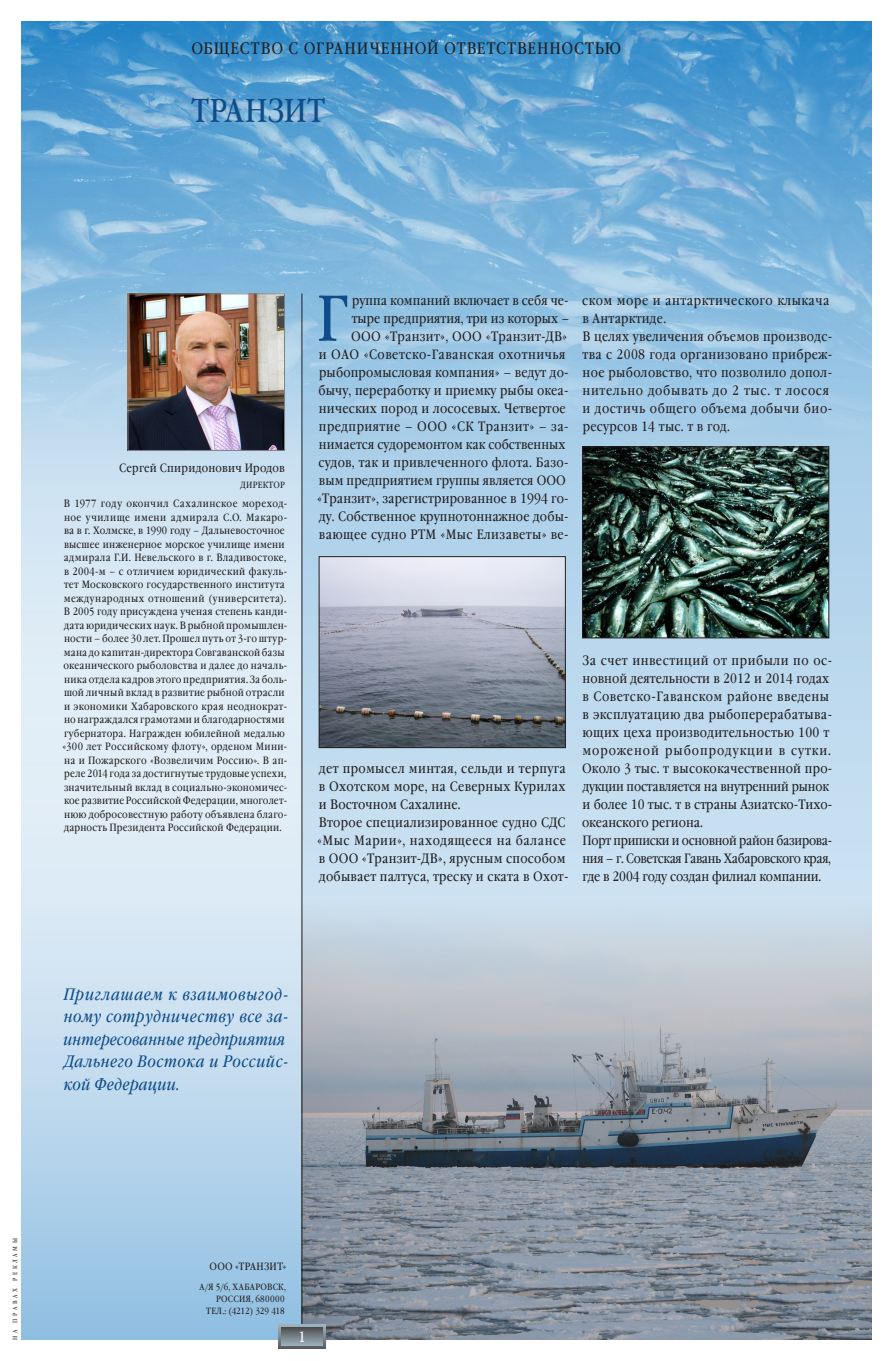
<style>
.page{position:relative;width:893px;height:1361px;background:#fff}
.page>*{position:absolute;margin:0;border:0;box-sizing:border-box;transform-origin:0 0}
.REK-1-Fonar{font:64.95px "Garamond Book Narrow C";color:#0e4d88}
.REK-1-Zagolovok{font:33px "Garamond Book Narrow C";letter-spacing:.005em;color:#0e4d88}
.REK-1-Vynos-1{font:italic 16.5px/22.5px "Garamond Book Narrow C";letter-spacing:.03em;color:#0e4d88}
.REK-1-Forma{font:16.5px "Garamond Book Narrow C";letter-spacing:.055em;color:#231f20}
.t1{font:15px "Garamond Book Narrow C";color:#fff}
.REK-1-Text{font:13.5px/18px "Garamond Book Narrow C";letter-spacing:.025em;color:#231f20}
.REK-1-Fonar-2{font:13.5px/18px "Garamond Book Narrow C";letter-spacing:.01em;color:#231f20;text-align:right}
.REK-1-Dir-Fio{font:12px "Garamond Book Narrow C";letter-spacing:.015em;color:#231f20}
.REK-1-Dir-Bio{font:10.5px/13.5px "Garamond Book Narrow C";letter-spacing:.025em;color:#231f20}
.REK-1-Predpr{font:10.5px "Garamond Book Narrow C";letter-spacing:.025em;color:#231f20}
.REK-1-Address{font:9px "Garamond Book Narrow C";letter-spacing:.03em;color:#231f20}
.REK-1-Address-2{font:9px "Garamond Book Narrow C";letter-spacing:-.005em;color:#231f20}
.REK-1-Dir-Dolg{font:9px "Garamond Book Narrow C";letter-spacing:.03em;color:#231f20}
.REK-1-Adv{font:6px "Garamond Book Narrow C";letter-spacing:.45em;color:#231f20}
</style>
<div class="page">
<svg style="left:303px;top:446px;width:569px;height:454px;background:#bed9ee"></svg>
<svg style="left:21px;top:446px;width:281px;height:893px;background:#cadff0"></svg>
<img style="left:21px;top:21px;width:851px;height:425px">
<img style="left:303px;top:900px;width:569px;height:439px">
<hr style="left:302px;top:293px;width:1px;height:1046px;background:#231f20">
<img style="left:321px;top:558px;width:243px;height:188px">
<div style="left:319px;top:556px;width:247px;height:192px;border:1px solid #231f20"></div>
<img style="left:584px;top:449px;width:243px;height:187px">
<div style="left:582px;top:447px;width:247px;height:191px;border:1px solid #231f20"></div>
<img style="left:130px;top:295px;width:153px;height:154px">
<div style="left:128px;top:293px;width:157px;height:158px;border:1px solid #808285"></div>
<svg style="left:279px;top:1324px;width:46px;height:24px"></svg>
<svg style="left:282px;top:1327px;width:40px;height:18px"></svg>
<p class="REK-1-Forma" style="left:191px;top:40px;width:431px">ОБЩЕСТВО С ОГРАНИЧЕННОЙ ОТВЕТСТВЕННОСТЬЮ</p>
<p class="REK-1-Zagolovok" style="left:191px;top:92px;width:135px">ТРАНЗИТ</p>
<p class="REK-1-Dir-Fio" style="left:119px;top:461px;width:167px">Сергей Спиридонович Иродов</p>
<p class="REK-1-Dir-Dolg" style="left:240px;top:480px;width:46px">ДИРЕКТОР</p>
<p class="REK-1-Dir-Bio" style="left:62px;top:497px;width:226px">В 1977 году окончил Сахалинское мореход&shy;ное училище имени адмирала С.О. Макаро&shy;ва в г. Холмске, в 1990 году – Дальневосточное высшее инженерное морское училище имени адмирала Г.И. Невельского в г. Владивостоке, в 2004-м – с отличием юридический факуль&shy;тет Московского государственного института международных отношений (университета).<br>В 2005 году присуждена ученая степень канди&shy;дата юридических наук. В рыбной промышлен&shy;ности – более 30 лет. Прошел путь от 3-го штур&shy;мана до капитан-директора Совгаванской базы океанического рыболовства и далее до началь&shy;ника отдела кадров этого предприятия. За боль&shy;шой личный вклад в развитие рыбной отрасли и экономики Хабаровского края неоднократ&shy;но награждался грамотами и благодарностями губернатора. Награжден юбилейной медалью «300 лет Российскому флоту», орденом Мини&shy;на и Пожарского «Возвеличим Россию». В ап&shy;реле 2014 года за достигнутые трудовые успехи, значительный вклад в социально-экономичес&shy;кое развитие Российской Федерации, многолет&shy;нюю добросовестную работу объявлена благо&shy;дарность Президента Российской Федерации.</p>
<p class="REK-1-Fonar-2" style="left:317px;top:292px;width:254px">руппа компаний включает в себя че-<br>тыре предприятия, три из которых –<br>ООО «Транзит», ООО «Транзит-ДВ»<br>и ОАО «Советско-Гаванская охотничья рыбопромысловая компания» – ведут до&shy;бычу, переработку и приемку рыбы океа&shy;нических пород и лососевых. Четвертое предприятие – ООО «СК Транзит» – за&shy;нимается судоремонтом как собственных судов, так и привлеченного флота. Базо&shy;вым предприятием группы является ООО «Транзит», зарегистрированное в 1994 го&shy;ду. Собственное крупнотоннажное добы&shy;вающее судно РТМ «Мыс Елизаветы» ве-</p>
<p class="REK-1-Fonar" style="left:317px;top:282px;width:32px">Г</p>
<p class="REK-1-Text" style="left:582px;top:292px;width:249px">ском море и антарктического клыкача в Антарктиде.</p>
<p class="REK-1-Text" style="left:582px;top:328px;width:251px">В целях увеличения объемов производс&shy;тва с 2008 года организовано прибреж&shy;ное рыболовство, что позволило допол&shy;нительно добывать до 2 тыс. т лосося и достичь общего объема добычи био&shy;ресурсов 14 тыс. т в год.</p>
<p class="REK-1-Fonar-2" style="left:319px;top:760px;width:248px;text-align:justify">дет промысел минтая, сельди и терпуга в Охотском море, на Северных Курилах и Восточном Сахалине.</p>
<p class="REK-1-Text" style="left:317px;top:814px;width:253px">Второе специализированное судно СДС «Мыс Марии», находящееся на балансе в ООО «Транзит-ДВ», ярусным способом добывает палтуса, треску и ската в Охот-</p>
<p class="REK-1-Text" style="left:582px;top:652px;width:252px">За счет инвестиций от прибыли по ос&shy;новной деятельности в 2012 и 2014 годах в Советско-Гаванском районе введены в эксплуатацию два рыбоперерабатыва&shy;ющих цеха производительностью 100 т мороженой рыбопродукции в сутки.<br>Около 3 тыс. т высококачественной про&shy;дукции поставляется на внутренний рынок и более 10 тыс. т в страны Азиатско-Тихо&shy;океанского региона.</p>
<p class="REK-1-Text" style="left:582px;top:832px;width:251px;text-align:justify">Порт приписки и основной район базирова&shy;ния – г. Советская Гавань Хабаровского края, где в 2004 году создан филиал компании.</p>
<p class="REK-1-Vynos-1" style="left:64px;top:983px;width:227px">Приглашаем к взаимовыгод&shy;ному сотрудничеству все за&shy;интересованные предприятия<br>Дальнего Востока и Российс&shy;кой Федерации.</p>
<p class="REK-1-Adv" style="left:12px;top:1339px;width:103px;rotate:-90deg">НА ПРАВАХ РЕКЛАМЫ</p>
<p class="REK-1-Predpr" style="left:210px;top:1260px;width:78px">ООО «ТРАНЗИТ»</p>
<p class="REK-1-Address" style="left:200px;top:1282px;width:88px">А/Я 5/6, ХАБАРОВСК,</p>
<p class="REK-1-Address" style="left:216px;top:1294px;width:70px">РОССИЯ, 680000</p>
<p class="REK-1-Address-2" style="left:206px;top:1306px;width:80px">ТЕЛ.: (4212) 329 418</p>
<p class="t1" style="left:298px;top:1328px;width:9px">1</p>
</div>
